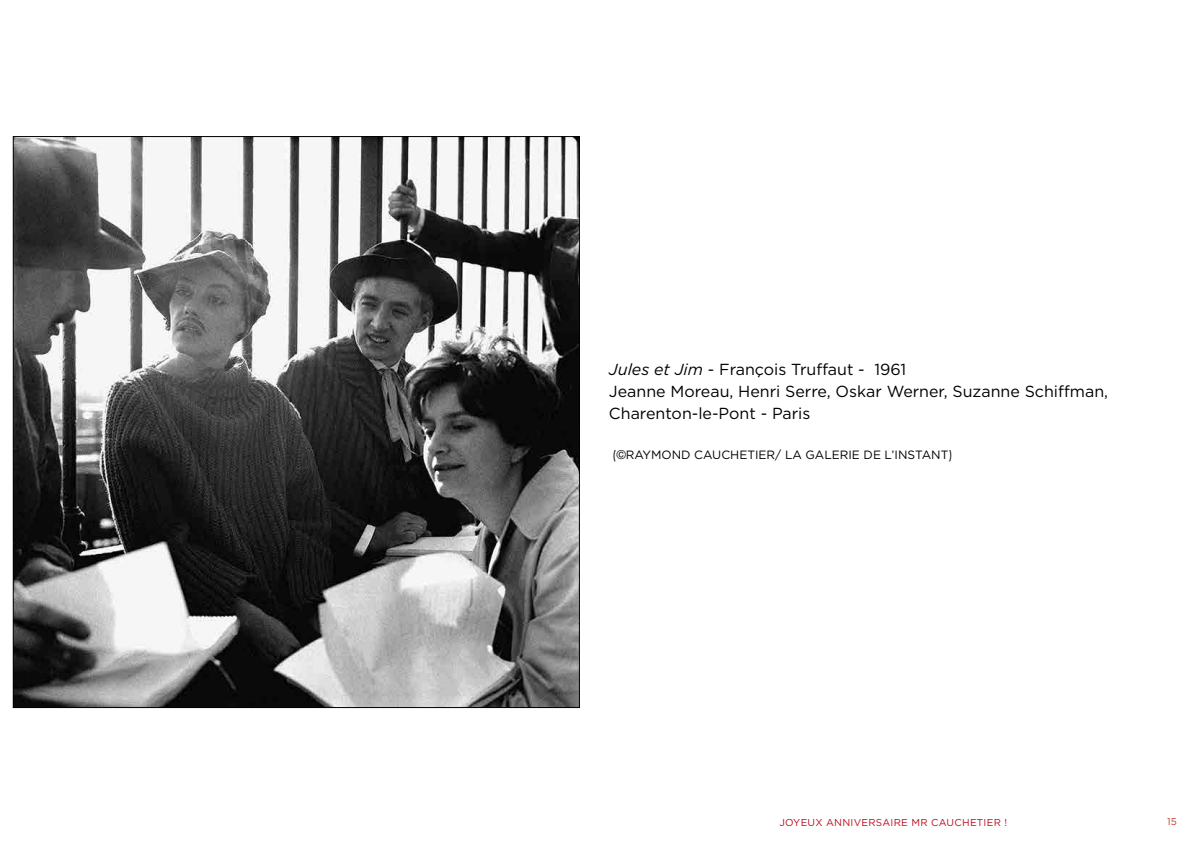
<style>
.page{position:relative;width:1191px;height:842px;background:#fff}
.page>*{position:absolute;margin:0;border:0;box-sizing:border-box;transform-origin:0 0}
.t1{font:16px/22px "Gotham";color:#000}
.t2{font:12px "Gotham";color:#000}
.t3{font:10px "Gotham";letter-spacing:.025em;color:#bc0c1b}
.t4{font:10px "Gotham";color:#c63b32}
.s1{font-style:italic}
.s2{font-family:"Century Gothic"}
</style>
<div class="page">
<img style="left:15px;top:138px;width:563px;height:568px">
<p class="t1" style="left:609px;top:358px;width:500px"><span class="s1">Jules et Jim</span> - François Truffaut - 1961<br>Jeanne Moreau, Henri Serre, Oskar Werner, Suzanne Schiffman,<br>Charenton-le-Pont - Paris</p>
<p class="t2" style="left:612px;top:447px;width:342px"><span class="s2">(©</span>RAYMOND CAUCHETIER/ LA GALERIE DE L’INSTANT<span class="s2">)</span></p>
<p class="t3" style="left:779px;top:816px;width:229px">JOYEUX ANNIVERSAIRE MR CAUCHETIER !</p>
<p class="t4" style="left:1167px;top:815px;width:11px">15</p>
</div>
